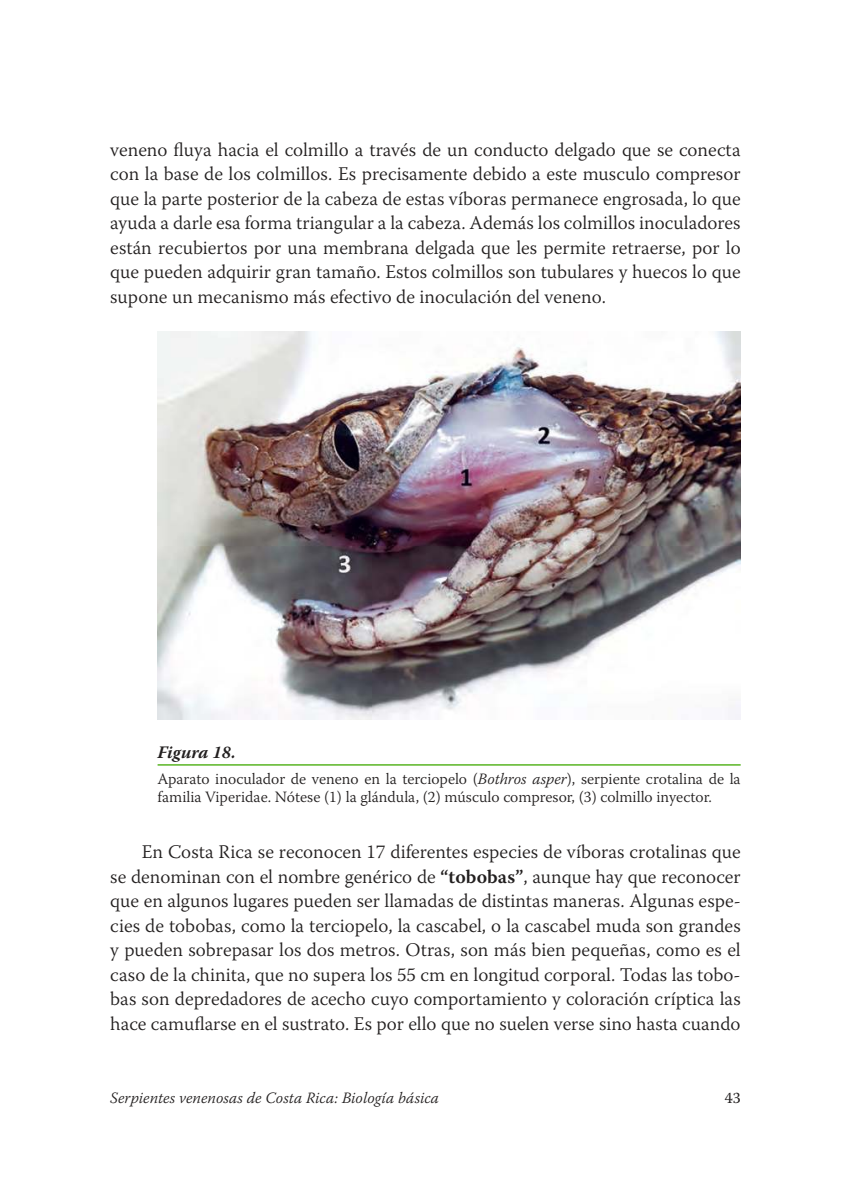
<style>
.page{position:relative;width:851px;height:1197px;background:#fff}
.page>*{position:absolute;margin:0;border:0;box-sizing:border-box;transform-origin:0 0}
.t1{font:300 19.25px/24.5px "Warnock Pro";color:#221f1f;text-align:justify}
.t2{font:italic 700 17.5px "Warnock Pro";letter-spacing:-.01em;color:#221f1f}
.t3{font:300 15.75px/18.2px "Warnock Pro";color:#221f1f}
.t4{font:italic 300 15.75px "Warnock Pro";color:#221f1f}
.t5{font:15.75px "Warnock Pro";color:#221f1f}
.s1{font-style:italic}
.s2{font-weight:600}
</style>
<div class="page">
<hr style="left:158px;top:764px;width:582px;height:2px;background:#71bf43">
<img style="left:158px;top:331px;width:582px;height:389px">
<p class="t1" style="left:110px;top:138px;width:632px">veneno fluya hacia el colmillo a través de un conducto delgado que se conecta con la base de los colmillos. Es precisamente debido a este musculo compresor que la parte posterior de la cabeza de estas víboras permanece engrosada, lo que ayuda a darle esa forma triangular a la cabeza. Además los colmillos inoculadores están recubiertos por una membrana delgada que les permite retraerse, por lo que pueden adquirir gran tamaño. Estos colmillos son tubulares y huecos lo que supone un mecanismo más efectivo de inoculación del veneno.</p>
<p class="t2" style="left:158px;top:746px;width:80px">Figura 18.</p>
<p class="t3" style="left:158px;top:770px;width:584px">Aparato inoculador de veneno en la terciopelo (<span class="s1">Bothros asper</span>), serpiente crotalina de la familia Viperidae. Nótese (1) la glándula, (2) músculo compresor, (3) colmillo inyector.</p>
<p class="t1" style="left:110px;top:840px;width:632px;text-indent:31px">En Costa Rica se reconocen 17 diferentes especies de víboras crotalinas que se denominan con el nombre genérico de <span class="s2">“tobobas”</span>, aunque hay que reconocer que en algunos lugares pueden ser llamadas de distintas maneras. Algunas espe&shy;cies de tobobas, como la terciopelo, la cascabel, o la cascabel muda son grandes y pueden sobrepasar los dos metros. Otras, son más bien pequeñas, como es el caso de la chinita, que no supera los 55 cm en longitud corporal. Todas las tobo&shy;bas son depredadores de acecho cuyo comportamiento y coloración críptica las hace camuflarse en el sustrato. Es por ello que no suelen verse sino hasta cuando</p>
<p class="t4" style="left:110px;top:1091px;width:330px">Serpientes venenosas de Costa Rica: Biología básica</p>
<p class="t5" style="left:724px;top:1088px;width:17px">43</p>
</div>
